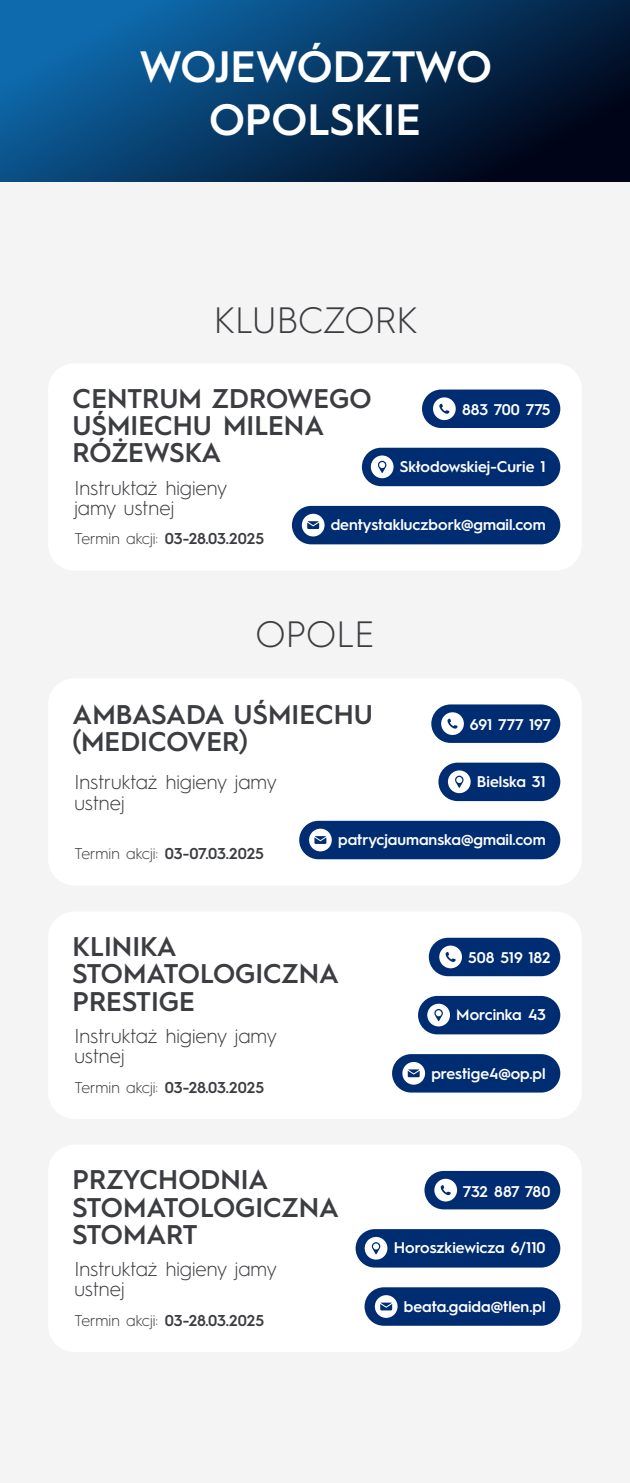
<style>
.page{position:relative;width:630px;height:1483px;background:#fff}
.page>*{position:absolute;margin:0;border:0;box-sizing:border-box;transform-origin:0 0}
.t1{font:600 44.01px/52.8px "Hurme Geometric Sans 1";color:#fff;text-align:center}
.t2{font:300 36.75px "Hurme Geometric Sans 1";color:#3c3d41}
.t3{font:600 27.12px/27.1px "Hurme Geometric Sans 1";color:#3c3d41}
.t4{font:300 20.12px/20.1px "Hurme Geometric Sans 1";color:#3c3d41}
.t5{font:600 15.75px "Hurme Geometric Sans 1";color:#3c3d41}
.t6{font:600 15.58px "Hurme Geometric Sans 1";color:#fff}
.t7{font:600 15.58px "Hurme Geometric Sans 1";letter-spacing:-.025em;color:#fff}
.s1{font-weight:300}
</style>
<div class="page">
<svg style="left:0;top:0;width:630px;height:183px;background:#083965"></svg>
<div style="left:0;top:183px;width:630px;height:1300px;background:#f4f4f4"></div>
<div style="left:48px;top:363px;width:534px;height:208px;background:#fff;border-radius:26px"></div>
<div style="left:422px;top:390px;width:138px;height:38px;background:#002d72;border-radius:19px"></div>
<div style="left:292px;top:506px;width:268px;height:38px;background:#002d72;border-radius:19px"></div>
<svg style="left:433px;top:397px;width:23px;height:23px"></svg>
<div style="left:362px;top:448px;width:198px;height:38px;background:#002d72;border-radius:19px"></div>
<svg style="left:371px;top:455px;width:23px;height:23px"></svg>
<svg style="left:302px;top:514px;width:23px;height:22px"></svg>
<div style="left:48px;top:678px;width:534px;height:207px;background:#fff;border-radius:26px"></div>
<div style="left:431px;top:704px;width:129px;height:39px;background:#002d72;border-radius:19px"></div>
<div style="left:299px;top:821px;width:261px;height:38px;background:#002d72;border-radius:19px"></div>
<svg style="left:441px;top:712px;width:23px;height:23px"></svg>
<div style="left:438px;top:763px;width:122px;height:38px;background:#002d72;border-radius:19px"></div>
<svg style="left:448px;top:770px;width:23px;height:23px"></svg>
<svg style="left:309px;top:829px;width:23px;height:22px"></svg>
<div style="left:48px;top:911px;width:534px;height:208px;background:#fff;border-radius:26px"></div>
<div style="left:429px;top:938px;width:131px;height:38px;background:#002d72;border-radius:19px"></div>
<div style="left:392px;top:1054px;width:168px;height:38px;background:#002d72;border-radius:19px"></div>
<svg style="left:439px;top:945px;width:23px;height:23px"></svg>
<div style="left:418px;top:996px;width:142px;height:38px;background:#002d72;border-radius:19px"></div>
<svg style="left:427px;top:1004px;width:23px;height:22px"></svg>
<svg style="left:402px;top:1062px;width:23px;height:23px"></svg>
<div style="left:48px;top:1145px;width:534px;height:207px;background:#fff;border-radius:26px"></div>
<div style="left:424px;top:1171px;width:136px;height:38px;background:#002d72;border-radius:19px"></div>
<div style="left:365px;top:1287px;width:195px;height:39px;background:#002d72;border-radius:19px"></div>
<svg style="left:434px;top:1179px;width:23px;height:22px"></svg>
<div style="left:356px;top:1229px;width:204px;height:38px;background:#002d72;border-radius:19px"></div>
<svg style="left:365px;top:1237px;width:22px;height:23px"></svg>
<svg style="left:375px;top:1295px;width:23px;height:23px"></svg>
<h1 class="t1" style="left:140px;top:37px;width:354px">WOJEWÓDZTWO<br>OPOLSKIE</h1>
<h2 class="t2" style="left:214px;top:295px;width:206px">KLUBCZORK</h2>
<h3 class="t3" style="left:73px;top:383px;width:300px">CENTRUM ZDROWEGO<br>UŚMIECHU MILENA<br>RÓŻEWSKA</h3>
<p class="t4" style="left:74px;top:476px;width:154px">Instruktaż higieny jamy ustnej</p>
<p class="t6" style="left:462px;top:399px;width:90px">883 700 775</p>
<p class="t6" style="left:400px;top:455px;width:147px">Skłodowskiej-Curie 1</p>
<p class="t6" style="left:331px;top:514px;width:216px">dentystakluczbork@gmail.com</p>
<p class="t5" style="left:74px;top:528px;width:191px"><span class="s1">Termin akcji:</span> 03-28.03.2025</p>
<h2 class="t2" style="left:256px;top:609px;width:120px">OPOLE</h2>
<h3 class="t3" style="left:73px;top:699px;width:302px">AMBASADA UŚMIECHU (MEDICOVER)</h3>
<p class="t4" style="left:74px;top:771px;width:204px">Instruktaż higieny jamy ustnej</p>
<p class="t6" style="left:470px;top:714px;width:83px">691 777 197</p>
<p class="t6" style="left:477px;top:770px;width:70px">Bielska 31</p>
<p class="t5" style="left:74px;top:843px;width:191px"><span class="s1">Termin akcji:</span> 03-07.03.2025</p>
<p class="t6" style="left:338px;top:829px;width:209px">patrycjaumanska@gmail.com</p>
<h3 class="t3" style="left:73px;top:931px;width:268px">KLINIKA<br>STOMATOLOGICZNA<br>PRESTIGE</h3>
<p class="t4" style="left:74px;top:1025px;width:204px">Instruktaż higieny jamy ustnej</p>
<p class="t5" style="left:74px;top:1076px;width:191px"><span class="s1">Termin akcji:</span> 03-28.03.2025</p>
<h3 class="t3" style="left:73px;top:1165px;width:268px">PRZYCHODNIA<br>STOMATOLOGICZNA<br>STOMART</h3>
<p class="t4" style="left:74px;top:1258px;width:204px">Instruktaż higieny jamy ustnej</p>
<p class="t5" style="left:74px;top:1309px;width:191px"><span class="s1">Termin akcji:</span> 03-28.03.2025</p>
<p class="t6" style="left:468px;top:947px;width:84px">508 519 182</p>
<p class="t6" style="left:456px;top:1004px;width:91px">Morcinka 43</p>
<p class="t6" style="left:431px;top:1062px;width:116px">prestige4@op.pl</p>
<p class="t7" style="left:463px;top:1180px;width:89px">732 887 780</p>
<p class="t6" style="left:394px;top:1237px;width:153px">Horoszkiewicza 6/110</p>
<p class="t6" style="left:404px;top:1295px;width:143px">beata.gaida@tlen.pl</p>
</div>
